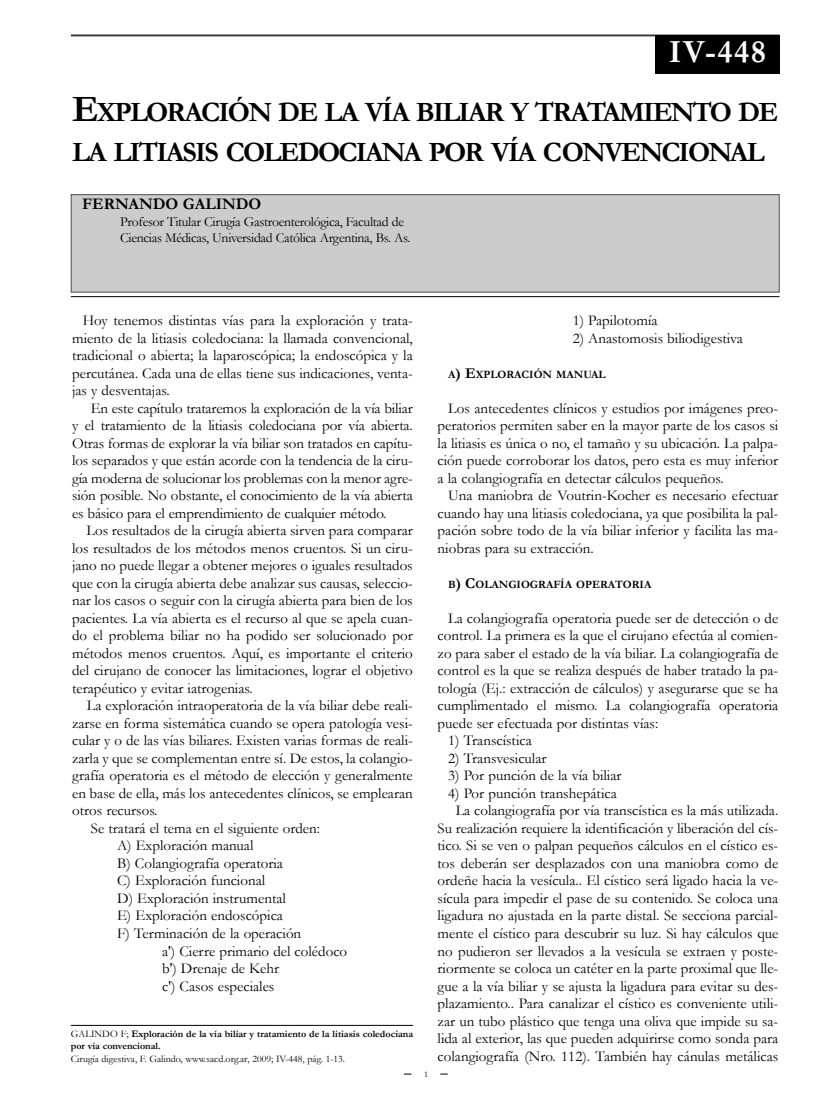
<style>
.page{position:relative;width:815px;height:1099px;background:#fff}
.page>*{position:absolute;margin:0;border:0;box-sizing:border-box;transform-origin:0 0}
.t1{font:700 32.5px "Garamond";color:#fff}
.t2{font:700 28.12px/40px "Garamond";letter-spacing:-.06em;color:#000}
.t3{font:700 16.25px "Garamond";color:#000}
.t4{font:15px/17.5px "Garamond";color:#000;text-align:justify}
.t5{font:13.75px/16.2px "Garamond";letter-spacing:-.025em;color:#000}
.t6{font:700 11.25px "Garamond";color:#000}
.t7{font:700 10px/12.5px "Garamond";color:#000}
.t8{font:10px "Garamond";color:#000}
.t9{font:8.75px "Garamond";color:#000}
.s1{font-size:37.5px}
.s2{font-weight:400}
.s3{font-size:15px}
</style>
<div class="page">
<div style="left:71px;top:195px;width:708px;height:97px;background:#ccc"></div>
<div style="left:71px;top:194px;width:709px;height:98px;border:1px solid #4d4d4d"></div>
<hr style="left:71px;top:34px;width:709px;height:2px;background:#333">
<hr style="left:71px;top:296px;width:709px;height:1px;background:#000">
<div style="left:655px;top:35px;width:124px;height:39px;background:#000"></div>
<hr style="left:71px;top:1025px;width:342px;height:1px;background:#000">
<h1 class="t1" style="left:669px;top:34px;width:99px">IV-448</h1>
<h2 class="t2" style="left:72px;top:92px;width:708px"><span class="s1">E</span>XPLORACIÓN DE LA VÍA BILIAR Y TRATAMIENTO DE<br>LA LITIASIS COLEDOCIANA POR VÍA CONVENCIONAL</h2>
<p class="t3" style="left:82px;top:195px;width:181px">FERNANDO GALINDO</p>
<p class="t5" style="left:120px;top:213px;width:292px">Profesor Titular Cirugía Gastroenterológica, Facultad de<br>Ciencias Médicas, Universidad Católica Argentina, bs. As.</p>
<p class="t4" style="left:72px;top:312px;width:342px;text-indent:11px">Hoy tenemos distintas vías para la exploración y trata&shy;miento de la litiasis coledociana: la llamada convencional, tradicional o abierta; la laparoscópica; la endoscópica y la percutánea. Cada una de ellas tiene sus indicaciones, venta&shy;jas y desventajas.</p>
<p class="t4" style="left:72px;top:399px;width:342px;text-indent:19px">En este capítulo trataremos la exploración de la vía biliar y el tratamiento de la litiasis coledociana por vía abierta.<br>Otras formas de explorar la vía biliar son tratados en capítu&shy;los separados y que están acorde con la tendencia de la ciru&shy;gía moderna de solucionar los problemas con la menor agre&shy;sión posible. No obstante, el conocimiento de la vía abierta es básico para el emprendimiento de cualquier método.</p>
<p class="t4" style="left:72px;top:522px;width:342px;text-indent:14px">Los resultados de la cirugía abierta sirven para comparar los resultados de los métodos menos cruentos. Si un ciru&shy;jano no puede llegar a obtener mejores o iguales resultados que con la cirugía abierta debe analizar sus causas, seleccio&shy;nar los casos o seguir con la cirugía abierta para bien de los pacientes. La vía abierta es el recurso al que se apela cuan&shy;do el problema biliar no ha podido ser solucionado por métodos menos cruentos. Aquí, es importante el criterio del cirujano de conocer las limitaciones, lograr el objetivo terapéutico y evitar iatrogenias.</p>
<p class="t4" style="left:87px;top:697px;width:328px">La exploración intraoperatoria de la vía biliar debe reali-</p>
<p class="t4" style="left:72px;top:714px;width:342px">zarse en forma sistemática cuando se opera patología vesi-</p>
<p class="t4" style="left:72px;top:732px;width:342px">cular y o de las vías biliares. Existen varias formas de reali-</p>
<p class="t4" style="left:72px;top:749px;width:342px">zarla y que se complementan entre sí. De estos, la colangio-</p>
<p class="t4" style="left:72px;top:767px;width:342px">grafía operatoria es el método de elección y generalmente</p>
<p class="t4" style="left:72px;top:784px;width:342px">en base de ella, más los antecedentes clínicos, se emplearan</p>
<p class="t4" style="left:72px;top:802px;width:87px">otros recursos.</p>
<p class="t4" style="left:91px;top:819px;width:231px">Se tratará el tema en el siguiente orden:</p>
<p class="t4" style="left:117px;top:837px;width:138px">A) Exploración manual</p>
<p class="t4" style="left:117px;top:854px;width:167px">b) Colangiografía operatoria</p>
<p class="t4" style="left:117px;top:872px;width:150px">C) Exploración funcional</p>
<p class="t4" style="left:117px;top:889px;width:170px">D) Exploración instrumental</p>
<p class="t4" style="left:117px;top:907px;width:167px">E) Exploración endoscópica</p>
<p class="t4" style="left:117px;top:924px;width:186px">F) Terminación de la operación</p>
<p class="t4" style="left:162px;top:942px;width:187px">a') Cierre primario del colédoco</p>
<p class="t4" style="left:162px;top:959px;width:118px">b') Drenaje de Kehr</p>
<p class="t4" style="left:162px;top:977px;width:114px">c') Casos especiales</p>
<p class="t7" style="left:71px;top:1027px;width:344px"><span class="s2">GALINDO F;</span> EXPLORACIÓN DE LA VÍA BILIAR Y TRATAMIENTO DE LA LITIASIS COLEDOCIANA<br>POR VÍA CONVENCIONAL.</p>
<p class="t8" style="left:71px;top:1052px;width:276px">Cirugía digestiva, F. Galindo, www.sacd.org.ar, 2009; IV-448, pág. 1-13.</p>
<p class="t9" style="left:424px;top:1069px;width:6px">1</p>
<p class="t4" style="left:573px;top:312px;width:86px">1) Papilotomía</p>
<p class="t4" style="left:573px;top:329px;width:172px">2) Anastomosis biliodigestiva</p>
<p class="t6" style="left:448px;top:368px;width:159px">A<span class="s3">) E</span>XPLORACIÓN MANUAL</p>
<p class="t4" style="left:438px;top:399px;width:342px;text-indent:11px">Los antecedentes clínicos y estudios por imágenes preo&shy;peratorios permiten saber en la mayor parte de los casos si la litiasis es única o no, el tamaño y su ubicación. La palpa&shy;ción puede corroborar los datos, pero esta es muy inferior a la colangiografía en detectar cálculos pequeños.</p>
<p class="t4" style="left:438px;top:487px;width:342px;text-indent:11px">Una maniobra de Voutrin-Kocher es necesario efectuar cuando hay una litiasis coledociana, ya que posibilita la pal&shy;pación sobre todo de la vía biliar inferior y facilita las ma&shy;niobras para su extracción.</p>
<p class="t6" style="left:448px;top:578px;width:205px">B<span class="s3">) C</span>OLANGIOGRAFÍA OPERATORIA</p>
<p class="t4" style="left:438px;top:609px;width:342px;text-indent:11px">La colangiografía operatoria puede ser de detección o de control. La primera es la que el cirujano efectúa al comien&shy;zo para saber el estado de la vía biliar. La colangiografía de control es la que se realiza después de haber tratado la pa&shy;tología (Ej.: extracción de cálculos) y asegurarse que se ha cumplimentado el mismo. La colangiografía operatoria puede ser efectuada por distintas vías:</p>
<p class="t4" style="left:448px;top:732px;width:85px">1) Transcística</p>
<p class="t4" style="left:448px;top:749px;width:100px">2) Transvesicular</p>
<p class="t4" style="left:448px;top:767px;width:175px">3) Por punción de la vía biliar</p>
<p class="t4" style="left:448px;top:784px;width:170px">4) Por punción transhepática</p>
<p class="t4" style="left:456px;top:802px;width:324px">La colangiografía por vía transcística es la más utilizada.</p>
<p class="t4" style="left:438px;top:819px;width:342px">Su realización requiere la identificación y liberación del cís-</p>
<p class="t4" style="left:438px;top:837px;width:342px">tico. Si se ven o palpan pequeños cálculos en el cístico es-</p>
<p class="t4" style="left:438px;top:854px;width:342px">tos deberán ser desplazados con una maniobra como de</p>
<p class="t4" style="left:438px;top:872px;width:342px">ordeñe hacia la vesícula.. El cístico será ligado hacia la ve-</p>
<p class="t4" style="left:438px;top:889px;width:342px">sícula para impedir el pase de su contenido. Se coloca una</p>
<p class="t4" style="left:438px;top:907px;width:342px">ligadura no ajustada en la parte distal. Se secciona parcial-</p>
<p class="t4" style="left:438px;top:924px;width:342px">mente el cístico para descubrir su luz. Si hay cálculos que</p>
<p class="t4" style="left:438px;top:942px;width:342px">no pudieron ser llevados a la vesícula se extraen y poste-</p>
<p class="t4" style="left:438px;top:959px;width:342px">riormente se coloca un catéter en la parte proximal que lle-</p>
<p class="t4" style="left:438px;top:977px;width:342px">gue a la vía biliar y se ajusta la ligadura para evitar su des-</p>
<p class="t4" style="left:438px;top:994px;width:342px">plazamiento.. Para canalizar el cístico es conveniente utili-</p>
<p class="t4" style="left:438px;top:1012px;width:342px">zar un tubo plástico que tenga una oliva que impide su sa-</p>
<p class="t4" style="left:438px;top:1029px;width:342px">lida al exterior, las que pueden adquirirse como sonda para</p>
<p class="t4" style="left:438px;top:1047px;width:342px">colangiografía (Nro. 112). También hay cánulas metálicas</p>
</div>
